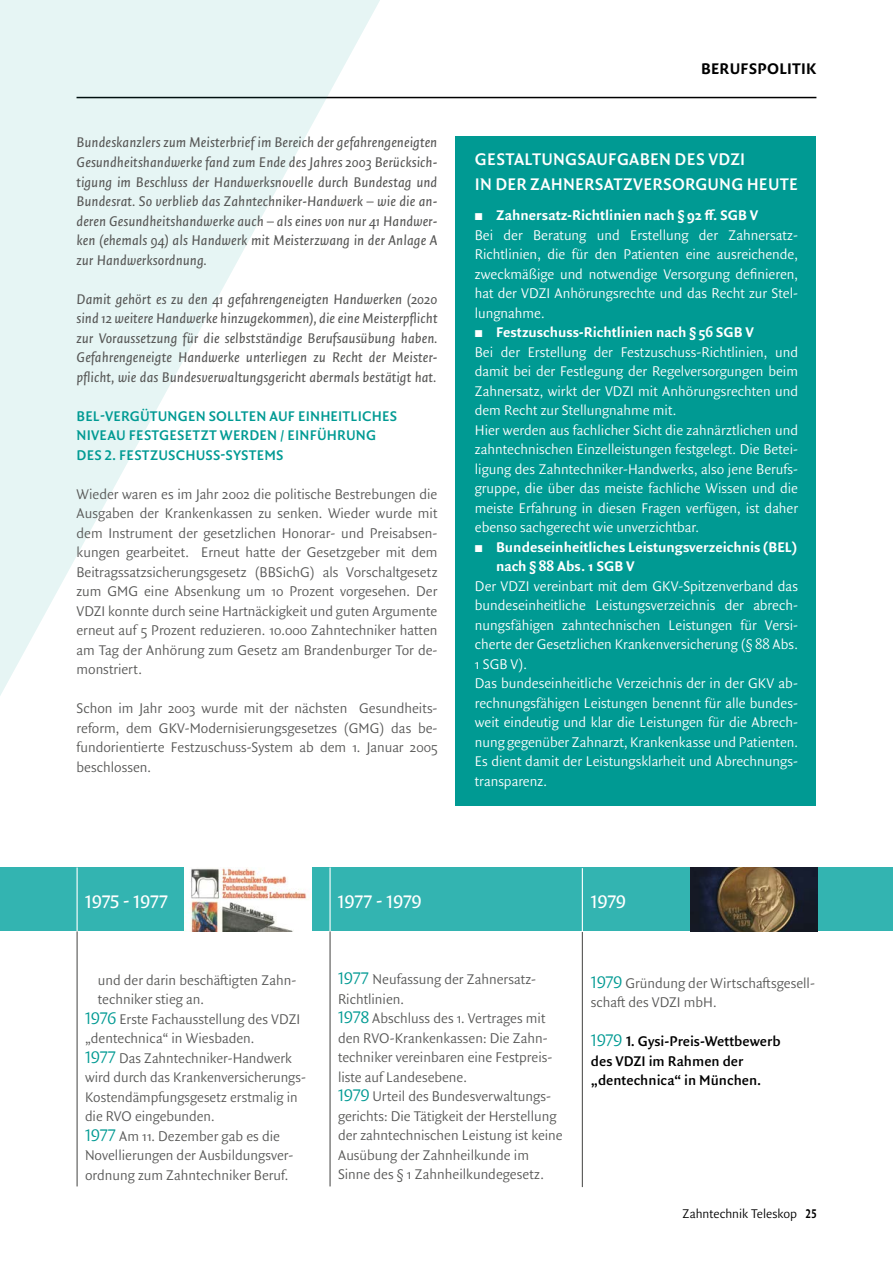
<style>
.page{position:relative;width:893px;height:1263px;background:#fff}
.page>*{position:absolute;margin:0;border:0;box-sizing:border-box;transform-origin:0 0}
.t1{font:19.5px "Quadraat Sans OT";color:#fff}
.t2{font:600 18px/25.5px "Quadraat Sans OT";letter-spacing:.01em;color:#fff}
.t3{font:16.5px "Quadraat Sans OT Bld";letter-spacing:.01em;color:#000}
.t4{font:300 15px/19.5px "Quadraat Sans OT";color:#575756;text-align:justify}
.t5{font:300 15px/19.5px "Quadraat Sans OT";color:#fff}
.t6{font:italic 15px/19.5px "Quadraat Sans OT";color:#575756;text-align:justify}
.t7{font:15px/19.5px "Quadraat Sans OT Bld";color:#fff}
.t8{font:600 15px/19.5px "Quadraat Sans OT";letter-spacing:.01em;color:#009a93}
.t9{font:600 15px/19.5px "Quadraat Sans OT";color:#000}
.t10{font:300 13.5px "Quadraat Sans OT";color:#000}
.s1{font-family:"Quadraat Sans OT";font-weight:600}
.s2{font-size:18px;color:#009a93}
.s3{font-weight:300;font-size:18px;color:#009a93}
.s4{font-family:"Quadraat Sans OT Bld";font-weight:400}
</style>
<div class="page">
<hr style="left:77px;top:97px;width:739px;height:1px;background:#000">
<svg style="left:0;top:0;width:398px;height:1187px"></svg>
<div style="left:455px;top:136px;width:361px;height:670px;background:#009a93"></div>
<div style="left:0;top:867px;width:893px;height:64px;background:#33b4b1"></div>
<hr style="left:77px;top:931px;width:1px;height:255px;background:#575756">
<hr style="left:77px;top:867px;width:1px;height:64px;background:#fff">
<hr style="left:329px;top:931px;width:2px;height:255px;background:#575756">
<hr style="left:329px;top:867px;width:2px;height:64px;background:#fff">
<hr style="left:582px;top:932px;width:1px;height:255px;background:#575756">
<hr style="left:582px;top:868px;width:1px;height:64px;background:#fff">
<img style="left:185px;top:867px;width:126px;height:64px">
<img style="left:690px;top:867px;width:127px;height:64px">
<p class="t6" style="left:77px;top:133px;width:362px">Bundeskanzlers zum Meisterbrief im Bereich der gefahrengeneigten Gesundheitshandwerke fand zum Ende des Jahres 2003 Berücksich&shy;tigung im Beschluss der Handwerksnovelle durch Bundestag und Bundesrat. So verblieb das Zahntechniker-Handwerk – wie die an&shy;deren Gesundheitshandwerke auch – als eines von nur 41 Handwer&shy;ken (ehemals 94) als Handwerk mit Meisterzwang in der Anlage A zur Handwerksordnung.</p>
<p class="t6" style="left:77px;top:289px;width:362px">Damit gehört es zu den 41 gefahrengeneigten Handwerken (2020 sind 12 weitere Handwerke hinzugekommen), die eine Meisterpflicht zur Voraussetzung für die selbstständige Berufsausübung haben.<br>Gefahrengeneigte Handwerke unterliegen zu Recht der Meister&shy;pflicht, wie das Bundesverwaltungsgericht abermals bestätigt hat.</p>
<p class="t8" style="left:77px;top:406px;width:322px">BEL-VERGÜTUNGEN SOLLTEN AUF EINHEITLICHES<br>NIVEAU FESTGESETZT WERDEN / EINFÜHRUNG<br>DES 2. FESTZUSCHUSS-SYSTEMS</p>
<p class="t4" style="left:77px;top:484px;width:362px">Wieder waren es im Jahr 2002 die politische Bestrebungen die Ausgaben der Krankenkassen zu senken. Wieder wurde mit dem Instrument der gesetzlichen Honorar- und Preisabsen&shy;kungen gearbeitet. Erneut hatte der Gesetzgeber mit dem Beitragssatzsicherungsgesetz (BBSichG) als Vorschaltgesetz zum GMG eine Absenkung um 10 Prozent vorgesehen. Der VDZI konnte durch seine Hartnäckigkeit und guten Argumente erneut auf 5 Prozent reduzieren. 10.000 Zahntechniker hatten am Tag der Anhörung zum Gesetz am Brandenburger Tor de&shy;monstriert.</p>
<p class="t4" style="left:77px;top:698px;width:362px">Schon im Jahr 2003 wurde mit der nächsten Gesundheits&shy;reform, dem GKV-Modernisierungsgesetzes (GMG) das be&shy;fundorientierte Festzuschuss-System ab dem 1. Januar 2005 beschlossen.</p>
<p class="t3" style="left:701px;top:57px;width:117px">BERUFSPOLITIK</p>
<p class="t2" style="left:475px;top:146px;width:324px">GESTALTUNGSAUFGABEN DES VDZI<br>IN DER ZAHNERSATZVERSORGUNG HEUTE</p>
<p class="t7" style="left:475px;top:205px;width:285px"><span class="s1">◼</span> Zahnersatz-Richtlinien nach § 92 ff. SGB V</p>
<p class="t5" style="left:475px;top:225px;width:325px;text-align:justify">Bei der Beratung und Erstellung der Zahnersatz-Richtlinien, die für den Patienten eine ausreichende, zweckmäßige und notwendige Versorgung definieren, hat der VDZI Anhörungsrechte und das Recht zur Stel&shy;lungnahme.</p>
<p class="t7" style="left:475px;top:322px;width:281px"><span class="s1">◼</span> Festzuschuss-Richtlinien nach § 56 SGB V</p>
<p class="t5" style="left:475px;top:342px;width:325px">Bei der Erstellung der Festzuschuss-Richtlinien, und damit bei der Festlegung der Regelversorgungen beim Zahnersatz, wirkt der VDZI mit Anhörungsrechten und dem Recht zur Stellungnahme mit.<br>Hier werden aus fachlicher Sicht die zahnärztlichen und zahntechnischen Einzelleistungen festgelegt. Die Betei&shy;ligung des Zahntechniker-Handwerks, also jene Berufs&shy;gruppe, die über das meiste fachliche Wissen und die meiste Erfahrung in diesen Fragen verfügen, ist daher ebenso sachgerecht wie unverzichtbar.</p>
<p class="t7" style="left:496px;top:537px;width:303px;text-indent:-21px"><span class="s1">◼</span> Bundeseinheitliches Leistungsverzeichnis (BEL) nach § 88 Abs. 1 SGB V</p>
<p class="t5" style="left:475px;top:576px;width:325px">Der VDZI vereinbart mit dem GKV-Spitzenverband das bundeseinheitliche Leistungsverzeichnis der abrech&shy;nungsfähigen zahntechnischen Leistungen für Versi&shy;cherte der Gesetzlichen Krankenversicherung (§ 88 Abs.<br>1 SGB V).<br>Das bundeseinheitliche Verzeichnis der in der GKV ab&shy;rechnungsfähigen Leistungen benennt für alle bundes&shy;weit eindeutig und klar die Leistungen für die Abrech&shy;nung gegenüber Zahnarzt, Krankenkasse und Patienten.<br>Es dient damit der Leistungsklarheit und Abrechnungs&shy;transparenz.</p>
<h1 class="t1" style="left:85px;top:888px;width:84px">1975 - 1977</h1>
<h1 class="t1" style="left:338px;top:888px;width:85px">1977 - 1979</h1>
<h1 class="t1" style="left:591px;top:888px;width:37px">1979</h1>
<p class="t4" style="left:98px;top:970px;width:200px">und der darin beschäftigten Zahn-</p>
<p class="t4" style="left:98px;top:989px;width:108px">techniker stieg an.</p>
<p class="t4" style="left:85px;top:1009px;width:217px"><span class="s2">1976</span> Erste Fachausstellung des VDZI</p>
<p class="t4" style="left:85px;top:1028px;width:171px">„dentechnica“ in Wiesbaden.</p>
<p class="t4" style="left:85px;top:1048px;width:208px"><span class="s2">1977</span> Das Zahntechniker-Handwerk</p>
<p class="t4" style="left:85px;top:1067px;width:222px">wird durch das Krankenversicherungs-</p>
<p class="t4" style="left:85px;top:1087px;width:214px">Kostendämpfungsgesetz erstmalig in</p>
<p class="t4" style="left:85px;top:1106px;width:131px">die RVO eingebunden.</p>
<p class="t4" style="left:85px;top:1126px;width:196px"><span class="s2">1977</span> Am 11. Dezember gab es die</p>
<p class="t4" style="left:85px;top:1145px;width:210px">Novellierungen der Ausbildungsver-</p>
<p class="t4" style="left:85px;top:1165px;width:205px">ordnung zum Zahntechniker Beruf.</p>
<p class="t4" style="left:338px;top:969px;width:226px;text-align:left"><span class="s2">1977</span> Neufassung der Zahnersatz-Richtlinien.<br><span class="s2">1978</span> Abschluss des 1. Vertrages mit den RVO-Krankenkassen: Die Zahn&shy;techniker vereinbaren eine Festpreis&shy;liste auf Landesebene.<br><span class="s2">1979</span> Urteil des Bundesverwaltungs&shy;gerichts: Die Tätigkeit der Herstellung der zahntechnischen Leistung ist keine Ausübung der Zahnheilkunde im Sinne des § 1 Zahnheilkundegesetz.</p>
<p class="t4" style="left:591px;top:973px;width:226px"><span class="s2">1979</span> Gründung der Wirtschaftsgesell&shy;schaft des VDZI mbH.</p>
<p class="t9" style="left:591px;top:1031px;width:191px"><span class="s3">1979</span> 1. Gysi-Preis-Wettbewerb des VDZI im Rahmen der „dentechnica“ in München.</p>
<p class="t10" style="left:682px;top:1204px;width:135px">Zahntechnik Teleskop <span class="s4">25</span></p>
</div>
